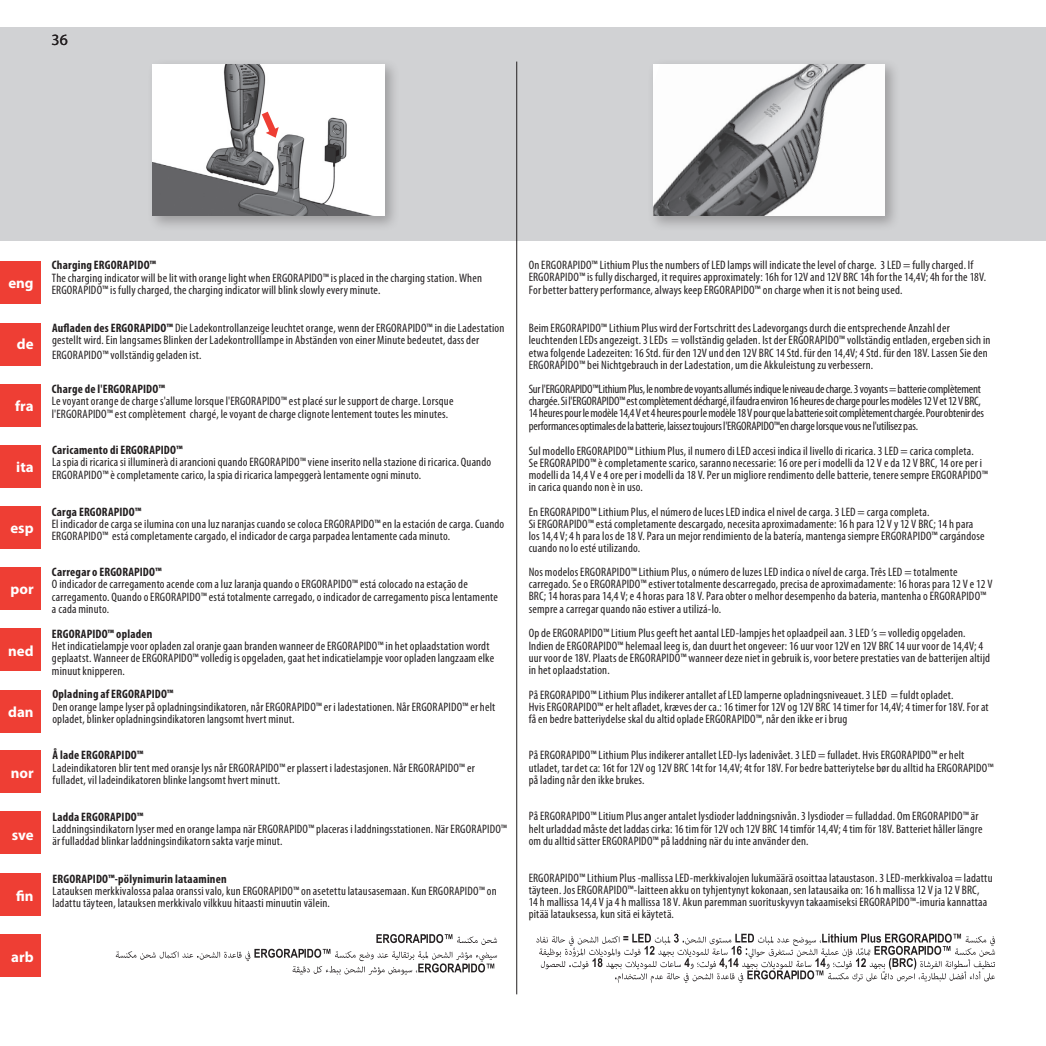
<style>
.page{position:relative;width:1046px;height:1046px;background:#fff}
.page>*{position:absolute;margin:0;border:0;box-sizing:border-box;transform-origin:0 0}
.t1{font:15.75px "Myriad Pro";color:#231f20}
.t2{font:700 14.88px "Myriad Pro";color:#fff}
.Bold{font:condensed 12.25px/12.2px "Myriad Pro";letter-spacing:.015em;color:#231f20}
.Italic{font:condensed 12.25px/12.2px "Myriad Pro";letter-spacing:.015em;color:#231f20}
.Bold-2{font:condensed 12.25px/12.2px "Myriad Pro";letter-spacing:-.015em;color:#231f20}
.Bold-3{font:700 condensed 12.25px "Myriad Pro";letter-spacing:.02em;color:#231f20}
.Italic-2{font:700 condensed 12.25px "Myriad Pro";letter-spacing:.015em;color:#231f20}
.s1{font-weight:700}
</style>
<div class="page">
<div style="left:0;top:27px;width:1046px;height:25px;background:#d1d2d4"></div>
<div style="left:0;top:49px;width:1046px;height:191px;background:#d1d2d4"></div>
<div style="left:0;top:690px;width:41px;height:42px;background:#ee3e34"></div>
<div style="left:0;top:933px;width:41px;height:43px;background:#ee3e34"></div>
<div style="left:0;top:628px;width:41px;height:43px;background:#ee3e34"></div>
<div style="left:0;top:872px;width:41px;height:43px;background:#ee3e34"></div>
<div style="left:0;top:567px;width:41px;height:42px;background:#ee3e34"></div>
<div style="left:0;top:811px;width:41px;height:43px;background:#ee3e34"></div>
<div style="left:0;top:506px;width:41px;height:43px;background:#ee3e34"></div>
<div style="left:0;top:750px;width:41px;height:43px;background:#ee3e34"></div>
<div style="left:0;top:445px;width:41px;height:43px;background:#ee3e34"></div>
<div style="left:0;top:383px;width:41px;height:43px;background:#ee3e34"></div>
<div style="left:0;top:322px;width:41px;height:43px;background:#ee3e34"></div>
<div style="left:0;top:261px;width:41px;height:43px;background:#ee3e34"></div>
<div style="left:147px;top:59px;width:253px;height:173px;background:#231f20;opacity:.3"></div>
<img style="left:152px;top:64px;width:232px;height:152px">
<svg style="left:262px;top:112px;width:17px;height:26px"></svg>
<div style="left:648px;top:59px;width:252px;height:173px;background:#231f20;opacity:.3"></div>
<img style="left:653px;top:64px;width:232px;height:152px">
<hr style="left:516px;top:62px;width:1px;height:932px;background:#231f20">
<svg style="left:116px;top:934px;width:381px;height:41px"></svg>
<svg style="left:536px;top:933px;width:459px;height:50px"></svg>
<p class="t1" style="left:52px;top:30px;width:18px">36</p>
<p class="t2" style="left:8px;top:273px;width:27px">eng</p>
<p class="t2" style="left:17px;top:335px;width:18px">de</p>
<p class="t2" style="left:15px;top:396px;width:20px">fra</p>
<p class="t2" style="left:16px;top:457px;width:19px">ita</p>
<p class="t2" style="left:10px;top:518px;width:25px">esp</p>
<p class="t2" style="left:10px;top:580px;width:25px">por</p>
<p class="t2" style="left:8px;top:641px;width:27px">ned</p>
<p class="t2" style="left:8px;top:702px;width:27px">dan</p>
<p class="t2" style="left:11px;top:763px;width:24px">nor</p>
<p class="t2" style="left:12px;top:825px;width:23px">sve</p>
<p class="t2" style="left:16px;top:886px;width:19px">fin</p>
<p class="t2" style="left:11px;top:947px;width:24px">arb</p>
<p class="Bold-3" style="left:52px;top:258px;width:106px">Charging ERGORAPIDO™</p>
<p class="Bold" style="left:52px;top:271px;width:432px">The charging indicator will be lit with orange light when ERGORAPIDO™ is placed in the charging station. When<br>ERGORAPIDO™ is fully charged, the charging indicator will blink slowly every minute.</p>
<p class="Bold" style="left:52px;top:322px;width:454px"><span class="s1">Aufladen des ERGORAPIDO™</span> Die Ladekontrollanzeige leuchtet orange, wenn der ERGORAPIDO™ in die Ladestation gestellt wird. Ein langsames Blinken der Ladekontrolllampe in Abständen von einer Minute bedeutet, dass der</p>
<p class="Bold" style="left:52px;top:349px;width:151px">ERGORAPIDO™ vollständig geladen ist.</p>
<p class="Bold-3" style="left:52px;top:381px;width:115px">Charge de l'ERGORAPIDO™</p>
<p class="Bold" style="left:52px;top:395px;width:403px">Le voyant orange de charge s'allume lorsque l'ERGORAPIDO™ est placé sur le support de charge. Lorsque l'ERGORAPIDO™ est complètement chargé, le voyant de charge clignote lentement toutes les minutes.</p>
<p class="Bold-3" style="left:52px;top:442px;width:132px">Caricamento di ERGORAPIDO™</p>
<p class="Bold" style="left:52px;top:456px;width:441px">La spia di ricarica si illuminerà di arancioni quando ERGORAPIDO™ viene inserito nella stazione di ricarica. Quando<br>ERGORAPIDO™ è completamente carico, la spia di ricarica lampeggerà lentamente ogni minuto.</p>
<p class="Bold-3" style="left:52px;top:504px;width:91px">Carga ERGORAPIDO™</p>
<p class="Bold" style="left:52px;top:517px;width:454px">El indicador de carga se ilumina con una luz naranjas cuando se coloca ERGORAPIDO™ en la estación de carga. Cuando<br>ERGORAPIDO™ está completamente cargado, el indicador de carga parpadea lentamente cada minuto.</p>
<p class="Bold-3" style="left:52px;top:564px;width:111px">Carregar o ERGORAPIDO™</p>
<p class="Bold" style="left:52px;top:578px;width:447px">O indicador de carregamento acende com a luz laranja quando o ERGORAPIDO™ está colocado na estação de carregamento. Quando o ERGORAPIDO™ está totalmente carregado, o indicador de carregamento pisca lentamente a cada minuto.</p>
<p class="Italic-2" style="left:52px;top:626px;width:102px">ERGORAPIDO™ opladen</p>
<p class="Italic" style="left:52px;top:640px;width:444px">Het indicatielampje voor opladen zal oranje gaan branden wanneer de ERGORAPIDO™ in het oplaadstation wordt geplaatst. Wanneer de ERGORAPIDO™ volledig is opgeladen, gaat het indicatielampje voor opladen langzaam elke minuut knipperen.</p>
<p class="Bold-3" style="left:52px;top:687px;width:123px">Opladning af ERGORAPIDO™</p>
<p class="Bold" style="left:52px;top:700px;width:444px">Den orange lampe lyser på opladningsindikatoren, når ERGORAPIDO™ er i ladestationen. Når ERGORAPIDO™ er helt opladet, blinker opladningsindikatoren langsomt hvert minut.</p>
<p class="Bold-3" style="left:53px;top:748px;width:92px">Å lade ERGORAPIDO™</p>
<p class="Bold" style="left:53px;top:761px;width:424px">Ladeindikatoren blir tent med oransje lys når ERGORAPIDO™ er plassert i ladestasjonen. Når ERGORAPIDO™ er fulladet, vil ladeindikatoren blinke langsomt hvert minutt.</p>
<p class="Bold-3" style="left:52px;top:809px;width:93px">Ladda ERGORAPIDO™</p>
<p class="Bold" style="left:52px;top:823px;width:456px">Laddningsindikatorn lyser med en orange lampa när ERGORAPIDO™ placeras i laddningsstationen. När ERGORAPIDO™ är fulladdad blinkar laddningsindikatorn sakta varje minut.</p>
<p class="Bold-3" style="left:53px;top:871px;width:176px">ERGORAPIDO™-pölynimurin lataaminen</p>
<p class="Bold" style="left:53px;top:884px;width:446px">Latauksen merkkivalossa palaa oranssi valo, kun ERGORAPIDO™ on asetettu latausasemaan. Kun ERGORAPIDO™ on ladattu täyteen, latauksen merkkivalo vilkkuu hitaasti minuutin välein.</p>
<p class="Bold" style="left:529px;top:259px;width:459px">On ERGORAPIDO™ Lithium Plus the numbers of LED lamps will indicate the level of charge. 3 LED = fully charged. If<br>ERGORAPIDO™ is fully discharged, it requires approximately: 16h for 12V and 12V BRC 14h for the 14,4V; 4h for the 18V.<br>For better battery performance, always keep ERGORAPIDO™ on charge when it is not being used.</p>
<p class="Bold" style="left:529px;top:322px;width:463px">Beim ERGORAPIDO™ Lithium Plus wird der Fortschritt des Ladevorgangs durch die entsprechende Anzahl der leuchtenden LEDs angezeigt. 3 LEDs = vollständig geladen. Ist der ERGORAPIDO™ vollständig entladen, ergeben sich in etwa folgende Ladezeiten: 16 Std. für den 12V und den 12V BRC 14 Std. für den 14,4V; 4 Std. für den 18V. Lassen Sie den ERGORAPIDO™ bei Nichtgebrauch in der Ladestation, um die Akkuleistung zu verbessern.</p>
<p class="Bold-2" style="left:529px;top:382px;width:457px">Sur l'ERGORAPIDO™Lithium Plus, le nombre de voyants allumés indique le niveau de charge. 3 voyants = batterie complètement chargée. Si l'ERGORAPIDO™ est complètement déchargé, il faudra environ 16 heures de charge pour les modèles 12 V et 12 V BRC, 14 heures pour le modèle 14,4 V et 4 heures pour le modèle 18 V pour que la batterie soit complètement chargée. Pour obtenir des performances optimales de la batterie, laissez toujours l'ERGORAPIDO™en charge lorsque vous ne l'utilisez pas.</p>
<p class="Bold" style="left:529px;top:444px;width:447px">Sul modello ERGORAPIDO™ Lithium Plus, il numero di LED accesi indica il livello di ricarica. 3 LED = carica completa.</p>
<p class="Bold" style="left:529px;top:456px;width:461px">Se ERGORAPIDO™ è completamente scarico, saranno necessarie: 16 ore per i modelli da 12 V e da 12 V BRC, 14 ore per i modelli da 14,4 V e 4 ore per i modelli da 18 V. Per un migliore rendimento delle batterie, tenere sempre ERGORAPIDO™ in carica quando non è in uso.</p>
<p class="Bold" style="left:529px;top:505px;width:402px">En ERGORAPIDO™ Lithium Plus, el número de luces LED indica el nivel de carga. 3 LED = carga completa.</p>
<p class="Bold" style="left:529px;top:517px;width:457px">Si ERGORAPIDO™ está completamente descargado, necesita aproximadamente: 16 h para 12 V y 12 V BRC; 14 h para los 14,4 V; 4 h para los de 18 V. Para un mejor rendimiento de la batería, mantenga siempre ERGORAPIDO™ cargándose cuando no lo esté utilizando.</p>
<p class="Bold" style="left:529px;top:565px;width:465px">Nos modelos ERGORAPIDO™ Lithium Plus, o número de luzes LED indica o nível de carga. Três LED = totalmente carregado. Se o ERGORAPIDO™ estiver totalmente descarregado, precisa de aproximadamente: 16 horas para 12 V e 12 V BRC; 14 horas para 14,4 V; e 4 horas para 18 V. Para obter o melhor desempenho da bateria, mantenha o ERGORAPIDO™ sempre a carregar quando não estiver a utilizá-lo.</p>
<p class="Italic" style="left:529px;top:627px;width:438px">Op de ERGORAPIDO™ Litium Plus geeft het aantal LED-lampjes het oplaadpeil aan. 3 LED ’s = volledig opgeladen.</p>
<p class="Italic" style="left:529px;top:639px;width:463px">Indien de ERGORAPIDO™ helemaal leeg is, dan duurt het ongeveer: 16 uur voor 12V en 12V BRC 14 uur voor de 14,4V; 4 uur voor de 18V. Plaats de ERGORAPIDO™ wanneer deze niet in gebruik is, voor betere prestaties van de batterijen altijd in het oplaadstation.</p>
<p class="Bold" style="left:529px;top:688px;width:426px">På ERGORAPIDO™ Lithium Plus indikerer antallet af LED lamperne opladningsniveauet. 3 LED = fuldt opladet.</p>
<p class="Bold" style="left:529px;top:700px;width:461px">Hvis ERGORAPIDO™ er helt afladet, kræves der ca.: 16 timer for 12V og 12V BRC 14 timer for 14,4V; 4 timer for 18V. For at få en bedre batteriydelse skal du altid oplade ERGORAPIDO™, når den ikke er i brug</p>
<p class="Bold" style="left:529px;top:749px;width:466px">På ERGORAPIDO™ Lithium Plus indikerer antallet LED-lys ladenivået. 3 LED = fulladet. Hvis ERGORAPIDO™ er helt utladet, tar det ca: 16t for 12V og 12V BRC 14t for 14,4V; 4t for 18V. For bedre batteriytelse bør du alltid ha ERGORAPIDO™ på lading når den ikke brukes.</p>
<p class="Bold" style="left:529px;top:810px;width:455px">På ERGORAPIDO™ Litium Plus anger antalet lysdioder laddningsnivån. 3 lysdioder = fulladdad. Om ERGORAPIDO™ är helt urladdad måste det laddas cirka: 16 tim för 12V och 12V BRC 14 timför 14,4V; 4 tim för 18V. Batteriet håller längre om du alltid sätter ERGORAPIDO™ på laddning när du inte använder den.</p>
<p class="Bold" style="left:529px;top:871px;width:465px">ERGORAPIDO™ Lithium Plus -mallissa LED-merkkivalojen lukumäärä osoittaa lataustason. 3 LED-merkkivaloa = ladattu täyteen. Jos ERGORAPIDO™-laitteen akku on tyhjentynyt kokonaan, sen latausaika on: 16 h mallissa 12 V ja 12 V BRC,<br>14 h mallissa 14,4 V ja 4 h mallissa 18 V. Akun paremman suorituskyvyn takaamiseksi ERGORAPIDO™-imuria kannattaa pitää latauksessa, kun sitä ei käytetä.</p>
</div>
